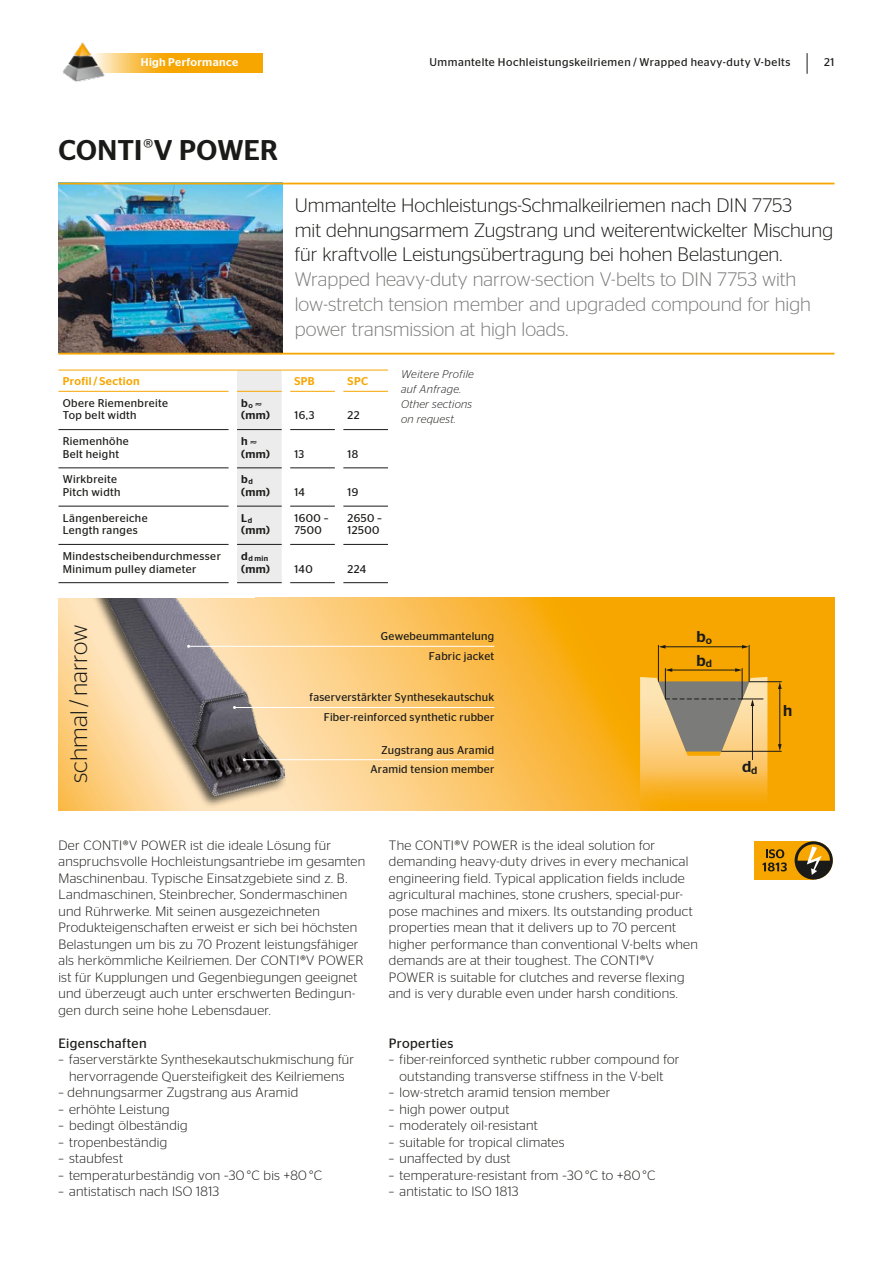
<style>
.page{position:relative;width:893px;height:1263px;background:#fff}
.page>*{position:absolute;margin:0;border:0;box-sizing:border-box;transform-origin:0 0}
.t1{font:500 28.5px "Stag Sans";letter-spacing:.01em;color:#1a1a18}
.t2{font:300 24px "Stag Sans";letter-spacing:.005em;color:#1a1a18}
.t3{font:300 19.5px/24.8px "Stag Sans";color:#1a1a18}
.t4{font:300 19.5px/24.8px "Stag Sans";color:#7b7b7a}
.t5{font:500 15.75px/23.1px "Stag Sans";color:#1a1a18}
.t6{font:300 13.5px/16.5px "Stag Sans";letter-spacing:.02em;color:#1a1a18}
.t7{font:13.5px "Stag Sans";letter-spacing:.03em;color:#1a1a18}
.t8{font:11.25px/12.8px "Stag Sans";letter-spacing:.03em;color:#1a1a18}
.t9{font:italic 300 11.25px/15px "Stag Sans";letter-spacing:.02em;color:#1a1a18}
.t10{font:500 11.25px/12.8px "Stag Sans";letter-spacing:.04em;color:#1a1a18}
.t11{font:500 11.25px "Stag Sans";letter-spacing:.035em;color:#f7a600}
.t12{font:500 11.25px "Continental Stag Sans LCG";letter-spacing:.03em;color:#fff}
.t13{font:500 7.5px "Stag Sans";color:#1a1a18}
.s1{font-weight:300;font-size:24px}
.s2{font-weight:400}
</style>
<div class="page">
<svg style="left:58px;top:597px;width:776px;height:213px;background:#fabb46"></svg>
<img style="left:58px;top:184px;width:225px;height:169px">
<hr style="left:58px;top:183px;width:776px;height:1px;background:#f7a600">
<hr style="left:58px;top:353px;width:776px;height:2px;background:#f7a600">
<div style="left:86px;top:574px;width:202px;height:234px;background:#1a1a18;opacity:.75"></div>
<img style="left:85px;top:583px;width:200px;height:213px">
<div style="left:58px;top:572px;width:197px;height:25px;background:#fff"></div>
<hr style="left:189px;top:646px;width:305px;height:1px;background:#fff">
<hr style="left:235px;top:707px;width:259px;height:1px;background:#fff">
<hr style="left:244px;top:759px;width:250px;height:1px;background:#fff">
<hr style="left:58px;top:429px;width:171px;height:1px;background:#1a1a18">
<hr style="left:290px;top:429px;width:45px;height:1px;background:#1a1a18">
<hr style="left:343px;top:429px;width:45px;height:1px;background:#1a1a18">
<hr style="left:58px;top:468px;width:171px;height:1px;background:#1a1a18">
<hr style="left:290px;top:468px;width:45px;height:1px;background:#1a1a18">
<hr style="left:343px;top:468px;width:45px;height:1px;background:#1a1a18">
<hr style="left:58px;top:506px;width:171px;height:1px;background:#1a1a18">
<hr style="left:290px;top:506px;width:45px;height:1px;background:#1a1a18">
<hr style="left:343px;top:506px;width:45px;height:1px;background:#1a1a18">
<hr style="left:58px;top:544px;width:171px;height:1px;background:#1a1a18">
<hr style="left:290px;top:544px;width:45px;height:1px;background:#1a1a18">
<hr style="left:343px;top:544px;width:45px;height:1px;background:#1a1a18">
<svg style="left:229px;top:370px;width:61px;height:213px"></svg>
<hr style="left:58px;top:370px;width:171px;height:1px;background:#f7a600">
<hr style="left:237px;top:370px;width:45px;height:1px;background:#f7a600">
<hr style="left:290px;top:370px;width:45px;height:1px;background:#f7a600">
<hr style="left:343px;top:370px;width:45px;height:1px;background:#f7a600">
<hr style="left:58px;top:391px;width:171px;height:1px;background:#f7a600">
<hr style="left:237px;top:391px;width:45px;height:1px;background:#f7a600">
<hr style="left:290px;top:391px;width:45px;height:1px;background:#f7a600">
<hr style="left:343px;top:391px;width:45px;height:1px;background:#f7a600">
<hr style="left:58px;top:582px;width:171px;height:1px;background:#1a1a18">
<hr style="left:237px;top:582px;width:45px;height:1px;background:#1a1a18">
<hr style="left:290px;top:582px;width:45px;height:1px;background:#1a1a18">
<hr style="left:343px;top:582px;width:45px;height:1px;background:#1a1a18">
<hr style="left:722px;top:751px;width:59px;height:1px;background:#1a1a18">
<hr style="left:749px;top:681px;width:32px;height:1px;background:#1a1a18">
<hr style="left:658px;top:645px;width:1px;height:36px;background:#1a1a18">
<hr style="left:749px;top:645px;width:1px;height:36px;background:#1a1a18">
<hr style="left:664px;top:646px;width:79px;height:1px;background:#1a1a18">
<svg style="left:659px;top:645px;width:6px;height:4px"></svg>
<svg style="left:742px;top:645px;width:7px;height:4px"></svg>
<hr style="left:779px;top:688px;width:1px;height:57px;background:#1a1a18">
<svg style="left:778px;top:744px;width:4px;height:7px"></svg>
<svg style="left:778px;top:682px;width:4px;height:7px"></svg>
<svg style="left:640px;top:668px;width:127px;height:142px;background:#d6ac5c"></svg>
<svg style="left:807px;top:53px;width:1px;height:21px"></svg>
<svg style="left:106px;top:54px;width:157px;height:19px;background:#f7b01f"></svg>
<img style="left:62px;top:42px;width:44px;height:40px">
<div style="left:755px;top:841px;width:59px;height:38px;background:#f7a600"></div>
<svg style="left:762px;top:849px;width:25px;height:22px"></svg>
<svg style="left:795px;top:841px;width:38px;height:38px"></svg>
<p class="t12" style="left:141px;top:54px;width:99px">High Performance</p>
<p class="t8" style="left:430px;top:56px;width:362px">Ummantelte Hochleistungskeilriemen / Wrapped heavy-duty V-belts</p>
<p class="t8" style="left:824px;top:55px;width:12px">21</p>
<h1 class="t1" style="left:58px;top:134px;width:221px">CONTI<span class="s1">®</span>V POWER</h1>
<h3 class="t3" style="left:295px;top:192px;width:540px">Ummantelte Hochleistungs-Schmalkeilriemen nach DIN 7753<br>mit dehnungsarmem Zugstrang und weiterentwickelter Mischung für kraftvolle Leistungsübertragung bei hohen Belastungen.</h3>
<h3 class="t4" style="left:295px;top:267px;width:518px">Wrapped heavy-duty narrow-section V-belts to DIN 7753 with low-stretch tension member and upgraded compound for high power transmission at high loads.</h3>
<p class="t11" style="left:63px;top:374px;width:78px">Profil/ Section</p>
<p class="t11" style="left:294px;top:374px;width:22px">SPB</p>
<p class="t11" style="left:348px;top:374px;width:22px">SPC</p>
<p class="t8" style="left:63px;top:396px;width:107px">Obere Riemenbreite<br>Top belt width</p>
<p class="t10" style="left:241px;top:396px;width:75px">b<sub>o</sub> ≈<br>(mm) <span class="s2">16,3</span></p>
<p class="t8" style="left:348px;top:409px;width:14px">22</p>
<p class="t8" style="left:63px;top:435px;width:68px">Riemenhöhe<br>Belt height</p>
<p class="t10" style="left:241px;top:435px;width:65px">h ≈<br>(mm) <span class="s2">13</span></p>
<p class="t8" style="left:63px;top:473px;width:59px">Wirkbreite<br>Pitch width</p>
<p class="t10" style="left:241px;top:473px;width:65px">b<sub>d<br></sub>(mm) <span class="s2">14</span></p>
<p class="t8" style="left:348px;top:447px;width:12px">18</p>
<p class="t8" style="left:348px;top:486px;width:12px">19</p>
<p class="t8" style="left:63px;top:511px;width:86px">Längenbereiche<br>Length ranges</p>
<p class="t10" style="left:241px;top:511px;width:30px">L<sub>d </sub>(mm)</p>
<p class="t8" style="left:294px;top:511px;width:36px">1600 –<br>7500</p>
<p class="t8" style="left:348px;top:511px;width:36px">2650 –<br>12500</p>
<p class="t8" style="left:63px;top:549px;width:160px">Mindestscheibendurchmesser<br>Minimum pulley diameter</p>
<p class="t13" style="left:241px;top:554px;width:28px"><sup>d</sup>d min</p>
<p class="t10" style="left:241px;top:562px;width:73px">(mm) <span class="s2">140</span></p>
<p class="t8" style="left:348px;top:562px;width:20px">224</p>
<p class="t9" style="left:401px;top:366px;width:74px">Weitere Profile auf Anfrage.<br>Other sections on request.</p>
<h2 class="t2" style="left:66px;top:783px;width:160px;rotate:-90deg">schmal /narrow</h2>
<p class="t8" style="left:381px;top:626px;width:115px;line-height:19.5px;text-align:right">Gewebeummantelung<br>Fabric jacket</p>
<p class="t8" style="left:310px;top:687px;width:186px;line-height:19.5px;text-align:right">faserverstärkter Synthesekautschuk<br>Fiber-reinforced synthetic rubber</p>
<p class="t8" style="left:370px;top:740px;width:125px;line-height:19.5px;text-align:right">Zugstrang aus Aramid<br>Aramid tension member</p>
<p class="t5" style="left:697px;top:625px;width:17px">b<sub>o </sub>b<sub>d</sub></p>
<p class="t6" style="left:58px;top:836px;width:308px">Der CONTI®V POWER ist die ideale Lösung für anspruchsvolle Hochleistungsantriebe im gesamten Maschinenbau. Typische Einsatzgebiete sind z. B.<br>Landmaschinen, Steinbrecher, Sondermaschinen und Rührwerke. Mit seinen ausgezeichneten Produkteigenschaften erweist er sich bei höchsten Belastungen um bis zu 70 Prozent leistungsfähiger als herkömmliche Keilriemen. Der CONTI®V POWER ist für Kupplungen und Gegenbiegungen geeignet und überzeugt auch unter erschwerten Bedingun&shy;gen durch seine hohe Lebensdauer.</p>
<p class="t7" style="left:58px;top:1035px;width:90px">Eigenschaften</p>
<p class="t6" style="left:58px;top:1051px;width:297px;text-align:center">– faserverstärkte Synthesekautschukmischung für hervorragende Quersteifigkeit des Keilriemens</p>
<p class="t6" style="left:58px;top:1084px;width:241px">– dehnungsarmer Zugstrang aus Aramid</p>
<p class="t6" style="left:58px;top:1100px;width:113px">– erhöhte Leistung</p>
<p class="t6" style="left:58px;top:1117px;width:131px">– bedingt ölbeständig</p>
<p class="t6" style="left:58px;top:1133px;width:110px">– tropenbeständig</p>
<p class="t6" style="left:58px;top:1150px;width:66px">– staubfest</p>
<p class="t6" style="left:58px;top:1166px;width:265px">– temperaturbeständig von –30 °C bis +80 °C</p>
<p class="t6" style="left:58px;top:1183px;width:162px">– antistatisch nach ISO 1813</p>
<p class="t6" style="left:389px;top:836px;width:311px">The CONTI®V POWER is the ideal solution for demanding heavy-duty drives in every mechanical engineering field. Typical application fields include agricultural machines, stone crushers, special-pur&shy;pose machines and mixers. Its outstanding product properties mean that it delivers up to 70 percent higher performance than conventional V-belts when demands are at their toughest. The CONTI®V POWER is suitable for clutches and reverse flexing and is very durable even under harsh conditions.</p>
<p class="t7" style="left:389px;top:1035px;width:66px">Properties</p>
<p class="t6" style="left:389px;top:1051px;width:292px;text-align:center">– fiber-reinforced synthetic rubber compound for outstanding transverse stiffness in the V-belt</p>
<p class="t6" style="left:389px;top:1084px;width:223px">– low-stretch aramid tension member</p>
<p class="t6" style="left:389px;top:1100px;width:122px">– high power output</p>
<p class="t6" style="left:389px;top:1117px;width:151px">– moderately oil-resistant</p>
<p class="t6" style="left:389px;top:1133px;width:177px">– suitable for tropical climates</p>
<p class="t6" style="left:389px;top:1150px;width:123px">– unaffected by dust</p>
<p class="t6" style="left:389px;top:1166px;width:268px">– temperature-resistant from –30 °C to +80 °C</p>
<p class="t6" style="left:389px;top:1183px;width:131px">– antistatic to ISO 1813</p>
<p class="t5" style="left:742px;top:755px;width:17px">d<sub>d</sub></p>
<p class="t5" style="left:783px;top:699px;width:11px">h</p>
</div>
